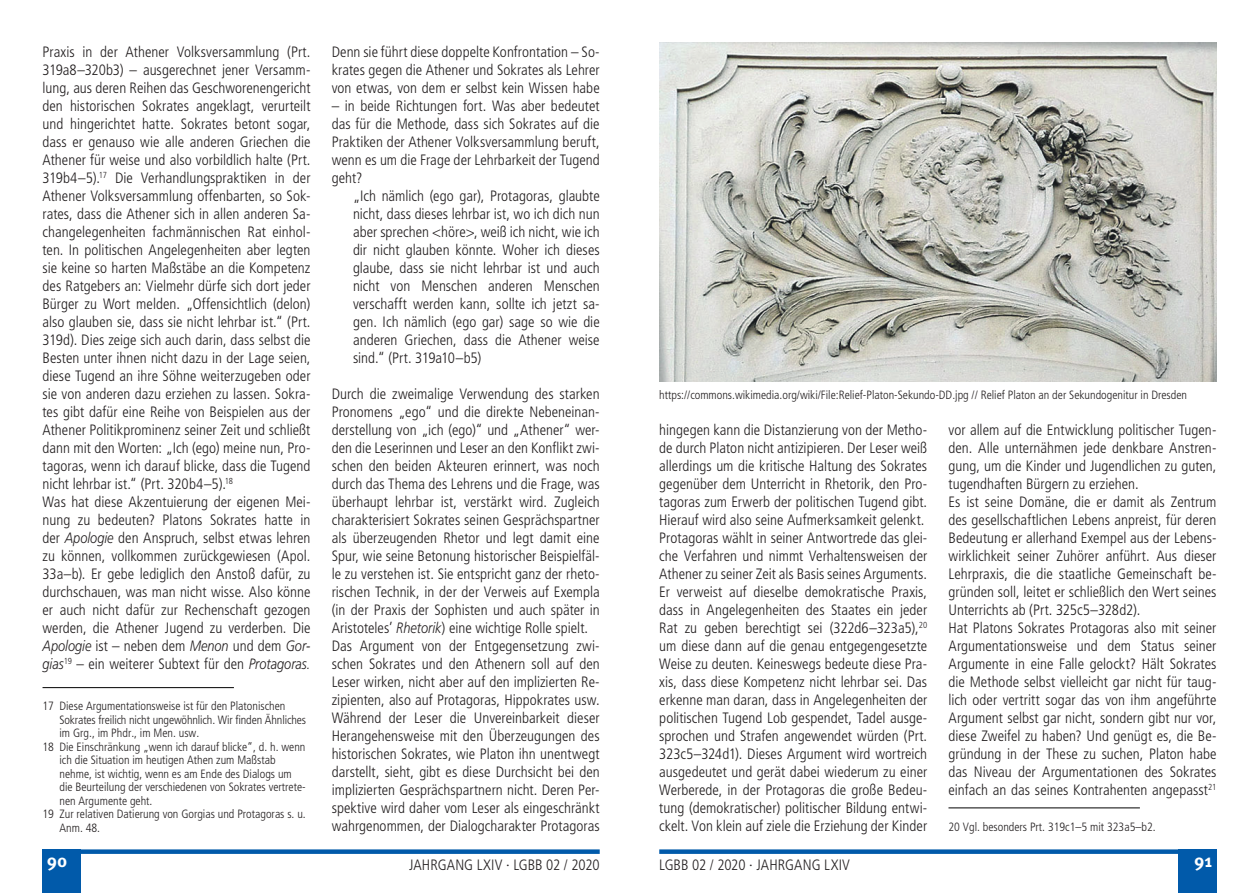
<style>
.page{position:relative;width:1259px;height:893px;background:#fff}
.page>*{position:absolute;margin:0;border:0;box-sizing:border-box;transform-origin:0 0}
.t1{font:700 18px "Meta OT";color:#fff}
.t2{font:300 condensed 15px/18px "Frutiger LT Std";color:#231f20}
.t3{font:300 condensed 12px "Frutiger LT Std";color:#231f20}
.s1{font-style:italic;font-stretch:normal}
</style>
<div class="page">
<div style="left:659px;top:849px;width:557px;height:5px;background:#015aaa"></div>
<div style="left:1178px;top:849px;width:38px;height:44px;background:#015aaa"></div>
<div style="left:43px;top:849px;width:38px;height:44px;background:#015aaa"></div>
<div style="left:43px;top:849px;width:557px;height:5px;background:#015aaa"></div>
<hr style="left:43px;top:687px;width:191px;height:1px;background:#000">
<img style="left:659px;top:43px;width:557px;height:338px">
<hr style="left:948px;top:807px;width:192px;height:1px;background:#000">
<p class="t2" style="left:43px;top:43px;width:269px">Praxis in der Athener Volksversammlung (Prt.<br>319a8–320b3) – ausgerechnet jener Versamm&shy;lung, aus deren Reihen das Geschworenengericht den historischen Sokrates angeklagt, verurteilt und hingerichtet hatte. Sokrates betont sogar, dass er genauso wie alle anderen Griechen die Athener für weise und also vorbildlich halte (Prt.<br>319b4–5).<sup>17</sup> Die Verhandlungspraktiken in der Athener Volksversammlung offenbarten, so Sok&shy;rates, dass die Athener sich in allen anderen Sa&shy;changelegenheiten fachmännischen Rat einhol&shy;ten. In politischen Angelegenheiten aber legten sie keine so harten Maßstäbe an die Kompetenz des Ratgebers an: Vielmehr dürfe sich dort jeder Bürger zu Wort melden. „Offensichtlich (delon) also glauben sie, dass sie nicht lehrbar ist.“ (Prt.<br>319d). Dies zeige sich auch darin, dass selbst die Besten unter ihnen nicht dazu in der Lage seien, diese Tugend an ihre Söhne weiterzugeben oder sie von anderen dazu erziehen zu lassen. Sokra&shy;tes gibt dafür eine Reihe von Beispielen aus der Athener Politikprominenz seiner Zeit und schließt dann mit den Worten: „Ich (ego) meine nun, Pro&shy;tagoras, wenn ich darauf blicke, dass die Tugend nicht lehrbar ist.“ (Prt. 320b4–5).<sup>18<br></sup>Was hat diese Akzentuierung der eigenen Mei&shy;nung zu bedeuten? Platons Sokrates hatte in der <span class="s1">Apologie</span> den Anspruch, selbst etwas lehren zu können, vollkommen zurückgewiesen (Apol.<br>33a–b). Er gebe lediglich den Anstoß dafür, zu durchschauen, was man nicht wisse. Also könne er auch nicht dafür zur Rechenschaft gezogen werden, die Athener Jugend zu verderben. Die <span class="s1">Apologie</span> ist – neben dem <span class="s1">Menon</span> und dem <span class="s1">Gor&shy;gias</span><sup>19</sup> – ein weiterer Subtext für den <span class="s1">Protagoras.</span></p>
<p class="t2" style="left:332px;top:43px;width:269px;text-align:justify">Denn sie führt diese doppelte Konfrontation – So&shy;krates gegen die Athener und Sokrates als Lehrer von etwas, von dem er selbst kein Wissen habe</p>
<p class="t2" style="left:332px;top:97px;width:269px;text-align:justify">– in beide Richtungen fort. Was aber bedeutet das für die Methode, dass sich Sokrates auf die Praktiken der Athener Volksversammlung beruft, wenn es um die Frage der Lehrbarkeit der Tugend geht?</p>
<p class="t2" style="left:353px;top:187px;width:248px;text-align:justify">„Ich nämlich (ego gar), Protagoras, glaubte nicht, dass dieses lehrbar ist, wo ich dich nun aber sprechen &lt;höre&gt;, weiß ich nicht, wie ich dir nicht glauben könnte. Woher ich dieses glaube, dass sie nicht lehrbar ist und auch nicht von Menschen anderen Menschen verschafft werden kann, sollte ich jetzt sa&shy;gen. Ich nämlich (ego gar) sage so wie die anderen Griechen, dass die Athener weise sind.“ (Prt. 319a10–b5)</p>
<p class="t2" style="left:332px;top:385px;width:269px">Durch die zweimalige Verwendung des starken Pronomens „ego“ und die direkte Nebeneinan&shy;derstellung von „ich (ego)“ und „Athener“ wer&shy;den die Leserinnen und Leser an den Konflikt zwi&shy;schen den beiden Akteuren erinnert, was noch durch das Thema des Lehrens und die Frage, was überhaupt lehrbar ist, verstärkt wird. Zugleich charakterisiert Sokrates seinen Gesprächspartner als überzeugenden Rhetor und legt damit eine Spur, wie seine Betonung historischer Beispielfäl&shy;le zu verstehen ist. Sie entspricht ganz der rheto&shy;rischen Technik, in der der Verweis auf Exempla (in der Praxis der Sophisten und auch später in Aristoteles’ <span class="s1">Rhetorik</span>) eine wichtige Rolle spielt.<br>Das Argument von der Entgegensetzung zwi&shy;schen Sokrates und den Athenern soll auf den Leser wirken, nicht aber auf den implizierten Re&shy;zipienten, also auf Protagoras, Hippokrates usw.<br>Während der Leser die Unvereinbarkeit dieser Herangehensweise mit den Überzeugungen des historischen Sokrates, wie Platon ihn unentwegt darstellt, sieht, gibt es diese Durchsicht bei den implizierten Gesprächspartnern nicht. Deren Per&shy;spektive wird daher vom Leser als eingeschränkt wahrgenommen, der Dialogcharakter Protagoras</p>
<p class="t3" style="left:43px;top:699px;width:244px">17 Diese Argumentationsweise ist für den Platonischen</p>
<p class="t3" style="left:60px;top:712px;width:248px">Sokrates freilich nicht ungewöhnlich. Wir finden Ähnliches</p>
<p class="t3" style="left:60px;top:726px;width:141px">im Grg., im Phdr., im Men. usw.</p>
<p class="t3" style="left:43px;top:739px;width:264px">18 Die Einschränkung „wenn ich darauf blicke“, d. h. wenn</p>
<p class="t3" style="left:60px;top:753px;width:217px">ich die Situation im heutigen Athen zum Maßstab</p>
<p class="t3" style="left:60px;top:766px;width:234px">nehme, ist wichtig, wenn es am Ende des Dialogs um</p>
<p class="t3" style="left:60px;top:780px;width:248px">die Beurteilung der verschiedenen von Sokrates vertrete-</p>
<p class="t3" style="left:60px;top:793px;width:94px">nen Argumente geht.</p>
<p class="t3" style="left:43px;top:807px;width:265px">19 Zur relativen Datierung von Gorgias und Protagoras s. u.</p>
<p class="t3" style="left:60px;top:820px;width:42px">Anm. 48.</p>
<p class="t3" style="left:659px;top:388px;width:529px">https://commons.wikimedia.org/wiki/File:Relief-Platon-Sekundo-DD.jpg // Relief Platon an der Sekundogenitur in Dresden</p>
<p class="t2" style="left:659px;top:421px;width:269px">hingegen kann die Distanzierung von der Metho&shy;de durch Platon nicht antizipieren. Der Leser weiß allerdings um die kritische Haltung des Sokrates gegenüber dem Unterricht in Rhetorik, den Pro&shy;tagoras zum Erwerb der politischen Tugend gibt.<br>Hierauf wird also seine Aufmerksamkeit gelenkt.<br>Protagoras wählt in seiner Antwortrede das glei&shy;che Verfahren und nimmt Verhaltensweisen der Athener zu seiner Zeit als Basis seines Arguments.<br>Er verweist auf dieselbe demokratische Praxis, dass in Angelegenheiten des Staates ein jeder Rat zu geben berechtigt sei (322d6–323a5),<sup>20 </sup>um diese dann auf die genau entgegengesetzte Weise zu deuten. Keineswegs bedeute diese Pra&shy;xis, dass diese Kompetenz nicht lehrbar sei. Das erkenne man daran, dass in Angelegenheiten der politischen Tugend Lob gespendet, Tadel ausge&shy;sprochen und Strafen angewendet würden (Prt.<br>323c5–324d1). Dieses Argument wird wortreich ausgedeutet und gerät dabei wiederum zu einer Werberede, in der Protagoras die große Bedeu&shy;tung (demokratischer) politischer Bildung entwi&shy;ckelt. Von klein auf ziele die Erziehung der Kinder</p>
<p class="t2" style="left:948px;top:421px;width:269px">vor allem auf die Entwicklung politischer Tugen&shy;den. Alle unternähmen jede denkbare Anstren&shy;gung, um die Kinder und Jugendlichen zu guten, tugendhaften Bürgern zu erziehen.<br>Es ist seine Domäne, die er damit als Zentrum des gesellschaftlichen Lebens anpreist, für deren Bedeutung er allerhand Exempel aus der Lebens&shy;wirklichkeit seiner Zuhörer anführt. Aus dieser Lehrpraxis, die die staatliche Gemeinschaft be&shy;gründen soll, leitet er schließlich den Wert seines Unterrichts ab (Prt. 325c5–328d2).<br>Hat Platons Sokrates Protagoras also mit seiner Argumentationsweise und dem Status seiner Argumente in eine Falle gelockt? Hält Sokrates die Methode selbst vielleicht gar nicht für taug&shy;lich oder vertritt sogar das von ihm angeführte Argument selbst gar nicht, sondern gibt nur vor, diese Zweifel zu haben? Und genügt es, die Be&shy;gründung in der These zu suchen, Platon habe das Niveau der Argumentationen des Sokrates einfach an das seines Kontrahenten angepasst<sup>21</sup></p>
<p class="t3" style="left:948px;top:820px;width:209px">20 Vgl. besonders Prt. 319c1–5 mit 323a5–b2.</p>
<p class="t1" style="left:47px;top:850px;width:22px">90</p>
<p class="t2" style="left:409px;top:856px;width:192px">JAHRGANG LXIV · LGBB 02 / 2020</p>
<p class="t2" style="left:659px;top:856px;width:192px">LGBB 02 / 2020 · JAHRGANG LXIV</p>
<p class="t1" style="left:1194px;top:850px;width:20px">91</p>
</div>
